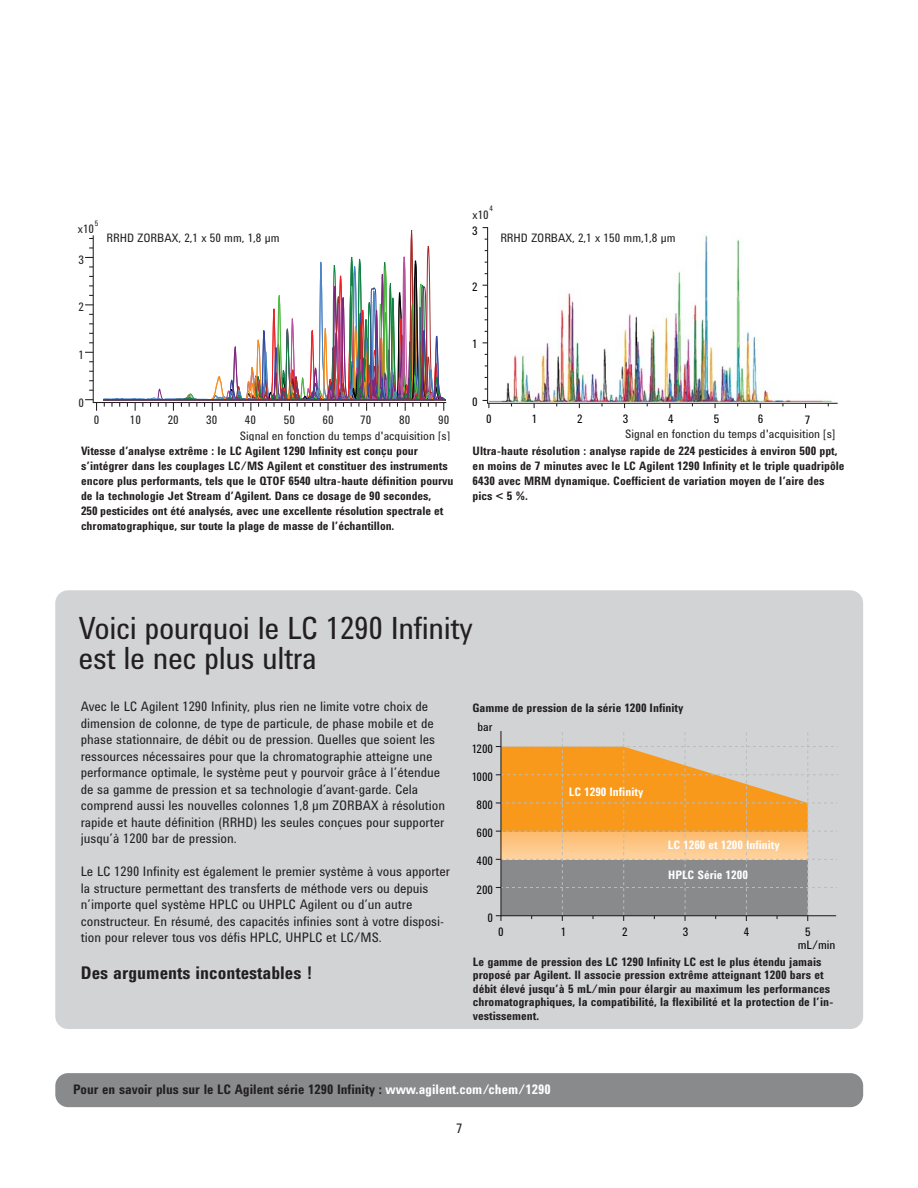
<style>
.page{position:relative;width:918px;height:1188px;background:#fff}
.page>*{position:absolute;margin:0;border:0;box-sizing:border-box;transform-origin:0 0}
.t1{font:31.5px/30px "Agilent Condensed CFF";letter-spacing:-.015em;color:#231f20}
.t2{font:700 18px "Agilent Condensed CFF";color:#231f20}
.t3{font:13.5px/16.5px "Agilent Condensed CFF";color:#231f20}
.t4{font:700 13.5px "Agilent Condensed CFF";color:#231f20}
.t5{font:700 12px/15px "Agilent Condensed CFF";color:#231f20}
.t6{font:12px "Agilent Condensed CFF";color:#231f20}
.t7{font:12px/15.9px "Agilent Condensed TT";color:#231f20;text-align:right}
.t8{font:12px/13.4px "Agilent Condensed CFF";color:#020303}
.t9{font:700 12px "Agilent Condensed CFF";color:#fff}
.t10{font:7.65px "Agilent Condensed CFF";color:#231f20}
.t11{font:7.65px "Agilent Condensed TT";color:#231f20}
.s1{color:#fff}
</style>
<div class="page">
<div style="left:55px;top:590px;width:808px;height:439px;background:#d1d3d4;border-radius:13px"></div>
<svg style="left:496px;top:731px;width:342px;height:190px"></svg>
<img style="left:487px;top:227px;width:351px;height:177px">
<svg style="left:85px;top:399px;width:12px;height:12px"></svg>
<svg style="left:103px;top:230px;width:342px;height:181px"></svg>
<img style="left:92px;top:234px;width:355px;height:170px">
<div style="left:55px;top:1073px;width:808px;height:34px;background:#888a8c;border-radius:13px"></div>
<p class="t11" style="left:95px;top:221px;width:5px">5</p>
<p class="t7" style="left:78px;top:222px;width:18px">x10</p>
<p class="t7" style="left:79px;top:253px;width:7px">3</p>
<p class="t7" style="left:79px;top:300px;width:7px">2</p>
<p class="t10" style="left:490px;top:206px;width:5px">4</p>
<p class="t6" style="left:473px;top:210px;width:18px">x10</p>
<p class="t8" style="left:472px;top:225px;width:7px">3</p>
<p class="t6" style="left:107px;top:234px;width:174px">RRHD ZORBAX, 2,1 x 50 mm, 1,8 µm</p>
<p class="t6" style="left:500px;top:234px;width:177px">RRHD ZORBAX, 2,1 x 150 mm,1,8 µm</p>
<p class="t8" style="left:472px;top:281px;width:7px">2</p>
<p class="t7" style="left:79px;top:348px;width:7px">1</p>
<p class="t8" style="left:472px;top:338px;width:7px">1</p>
<p class="t7" style="left:79px;top:396px;width:7px">0</p>
<p class="t8" style="left:472px;top:397px;width:7px">0</p>
<p class="t7" style="left:94px;top:413px;width:7px">0</p>
<p class="t7" style="left:130px;top:413px;width:13px">10</p>
<p class="t7" style="left:168px;top:413px;width:13px">20</p>
<p class="t7" style="left:206px;top:413px;width:13px">30</p>
<p class="t7" style="left:245px;top:413px;width:13px">40</p>
<p class="t7" style="left:284px;top:413px;width:13px">50</p>
<p class="t7" style="left:323px;top:413px;width:13px">60</p>
<p class="t7" style="left:360px;top:413px;width:13px">70</p>
<p class="t7" style="left:399px;top:413px;width:13px">80</p>
<p class="t7" style="left:240px;top:413px;width:212px">90<br>Signal en fonction du temps d'acquisition [s]</p>
<p class="t8" style="left:486px;top:414px;width:7px">0</p>
<p class="t8" style="left:532px;top:414px;width:7px">1</p>
<p class="t8" style="left:623px;top:414px;width:7px">3</p>
<p class="t8" style="left:668px;top:414px;width:7px">4</p>
<p class="t8" style="left:714px;top:414px;width:7px">5</p>
<p class="t8" style="left:758px;top:414px;width:7px">6</p>
<p class="t8" style="left:577px;top:414px;width:7px">2</p>
<p class="t8" style="left:805px;top:414px;width:7px">7</p>
<p class="t6" style="left:625px;top:429px;width:212px">Signal en fonction du temps d'acquisition [s]</p>
<p class="t5" style="left:81px;top:444px;width:374px">Vitesse d’analyse extrême : le LC Agilent 1290 Infinity est conçu pour s’intégrer dans les couplages LC/MS Agilent et constituer des instruments encore plus performants, tels que le QTOF 6540 ultra-haute définition pourvu de la technologie Jet Stream d’Agilent. Dans ce dosage de 90 secondes,<br>250 pesticides ont été analysés, avec une excellente résolution spectrale et chromatographique, sur toute la plage de masse de l’échantillon.</p>
<p class="t5" style="left:473px;top:444px;width:373px">Ultra-haute résolution : analyse rapide de 224 pesticides à environ 500 ppt, en moins de 7 minutes avec le LC Agilent 1290 Infinity et le triple quadripôle 6430 avec MRM dynamique. Coefficient de variation moyen de l’aire des pics &lt; 5 %.</p>
<h1 class="t1" style="left:79px;top:616px;width:396px">Voici pourquoi le LC 1290 Infinity est le nec plus ultra</h1>
<p class="t3" style="left:81px;top:699px;width:366px">Avec le LC Agilent 1290 Infinity, plus rien ne limite votre choix de dimension de colonne, de type de particule, de phase mobile et de phase stationnaire, de débit ou de pression. Quelles que soient les ressources nécessaires pour que la chromatographie atteigne une performance optimale, le système peut y pourvoir grâce à l’étendue de sa gamme de pression et sa technologie d’avant-garde. Cela comprend aussi les nouvelles colonnes 1,8 μm ZORBAX à résolution rapide et haute définition (RRHD) les seules conçues pour supporter jusqu’à 1200 bar de pression.</p>
<p class="t3" style="left:81px;top:864px;width:371px">Le LC 1290 Infinity est également le premier système à vous apporter la structure permettant des transferts de méthode vers ou depuis n’importe quel système HPLC ou UHPLC Agilent ou d’un autre constructeur. En résumé, des capacités infinies sont à votre disposi&shy;tion pour relever tous vos défis HPLC, UHPLC et LC/MS.</p>
<h2 class="t2" style="left:81px;top:966px;width:233px">Des arguments incontestables !</h2>
<p class="t5" style="left:472px;top:700px;width:212px">Gamme de pression de la série 1200 Infinity</p>
<p class="t8" style="left:478px;top:721px;width:16px">bar</p>
<p class="t8" style="left:472px;top:743px;width:23px">1200</p>
<p class="t8" style="left:472px;top:771px;width:23px">1000</p>
<p class="t8" style="left:477px;top:799px;width:18px">800</p>
<p class="t8" style="left:477px;top:827px;width:18px">600</p>
<p class="t8" style="left:477px;top:855px;width:18px">400</p>
<p class="t8" style="left:477px;top:884px;width:18px">200</p>
<p class="t8" style="left:488px;top:912px;width:7px">0</p>
<p class="t9" style="left:569px;top:784px;width:76px">LC 1290 Infinity</p>
<p class="t9" style="left:668px;top:837px;width:113px">LC 1260 et 1200 Infinity</p>
<p class="t9" style="left:668px;top:868px;width:81px">HPLC Série 1200</p>
<p class="t8" style="left:498px;top:926px;width:7px">0</p>
<p class="t8" style="left:561px;top:926px;width:7px">1</p>
<p class="t8" style="left:622px;top:926px;width:7px">2</p>
<p class="t8" style="left:683px;top:926px;width:7px">3</p>
<p class="t8" style="left:744px;top:926px;width:7px">4</p>
<p class="t8" style="left:798px;top:926px;width:39px;text-indent:7px">5 mL/min</p>
<p class="t5" style="left:473px;top:956px;width:362px;line-height:13.5px">Le gamme de pression des LC 1290 Infinity LC est le plus étendu jamais proposé par Agilent. Il associe pression extrême atteignant 1200 bars et débit élevé jusqu’à 5 mL/min pour élargir au maximum les performances chromatographiques, la compatibilité, la flexibilité et la protection de l’in&shy;vestissement.</p>
<p class="t4" style="left:73px;top:1084px;width:479px">Pour en savoir plus sur le LC Agilent série 1290 Infinity : <span class="s1">www.agilent.com/chem/1290</span></p>
<p class="t3" style="left:456px;top:1121px;width:8px">7</p>
</div>
